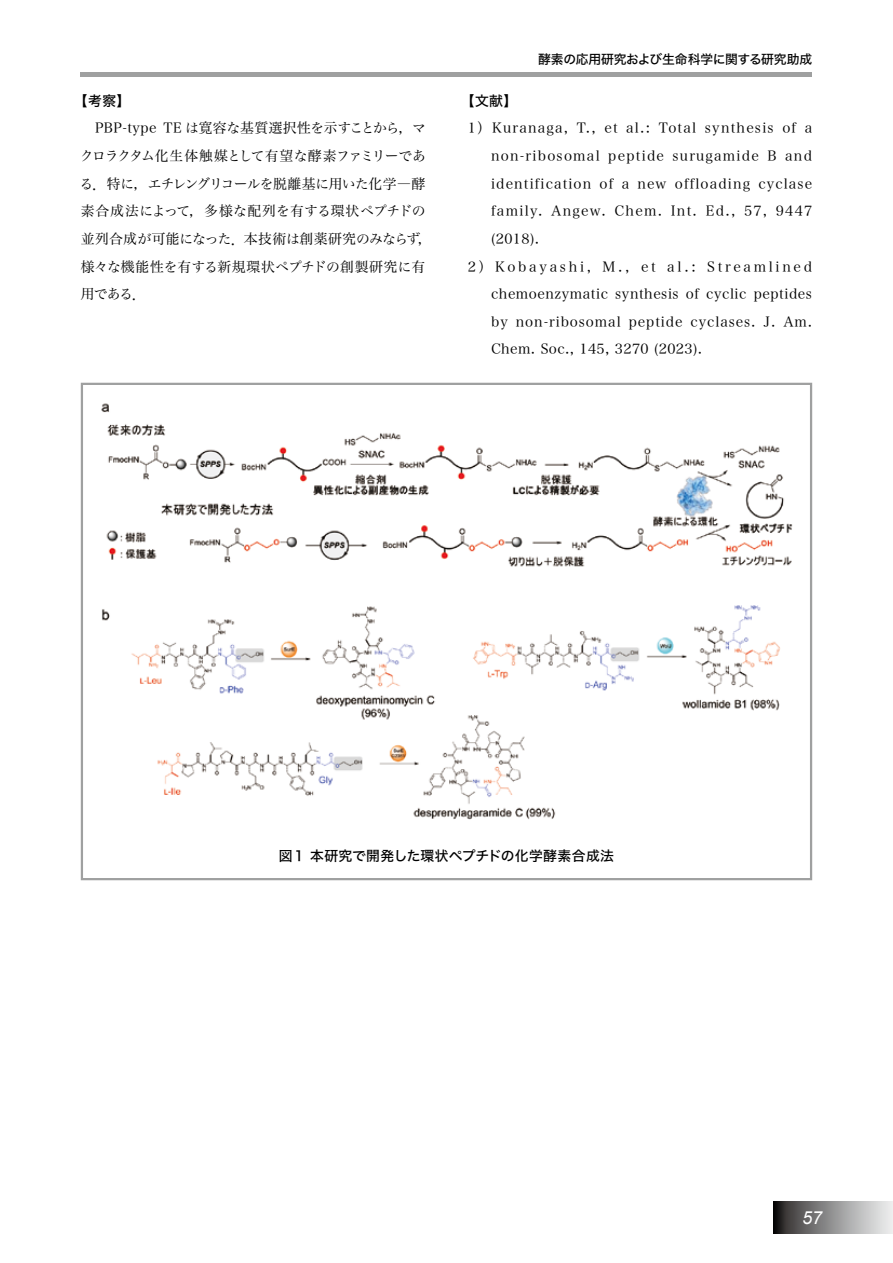
<style>
.page{position:relative;width:893px;height:1263px;background:#fff}
.page>*{position:absolute;margin:0;border:0;box-sizing:border-box;transform-origin:0 0}
.t1{font:italic 18px "Arial";color:#fff}
.t2{font:13.8px/27.6px "Hira Min Pro N W3";letter-spacing:-.01em;color:#000}
.t3{font:13.8px "Hira Min Pro N W3";letter-spacing:.09em;color:#000}
.t4{font:13.8px "Hira Min Pro N W3";letter-spacing:.04em;color:#000}
.t5{font:13.8px "Hira Min Pro N W3";letter-spacing:.08em;color:#000}
.t6{font:13.8px "Hira Min Pro N W3";letter-spacing:.065em;color:#000}
.t7{font:13.8px "Hira Min Pro N W3";letter-spacing:.095em;color:#000}
.t8{font:13.8px "Hira Kaku Pro N W5";letter-spacing:.02em;color:#000}
.t9{font:13.8px "Hira Min Pro N W3";letter-spacing:.195em;color:#000}
.t10{font:12.75px "Hira Kaku Pro N W5";letter-spacing:-.015em;color:#000}
</style>
<div class="page">
<svg style="left:774px;top:1201px;width:119px;height:32px;background:#8f8e8e"></svg>
<div style="left:81px;top:72px;width:731px;height:5px;background:#9fa0a0"></div>
<img style="left:101px;top:403px;width:692px;height:417px">
<div style="left:81px;top:383px;width:731px;height:497px;border:2px solid #9fa0a0"></div>
<p class="t8" style="left:74px;top:88px;width:58px">【考察】</p>
<p class="t2" style="left:80px;top:113px;width:354px">　PBP-type TE は寛容な基質選択性を示すことから，マクロラクタム化生体触媒として有望な酵素ファミリーである．特に，エチレングリコールを脱離基に用いた化学―酵素合成法によって，多様な配列を有する環状ペプチドの並列合成が可能になった．本技術は創薬研究のみならず，様々な機能性を有する新規環状ペプチドの創製研究に有用である．</p>
<p class="t10" style="left:538px;top:48px;width:276px">酵素の応用研究および生命科学に関する研究助成</p>
<p class="t8" style="left:461px;top:88px;width:58px">【文献】</p>
<p class="t3" style="left:468px;top:116px;width:346px">1）Kuranaga, T., et al.: Total synthesis of a</p>
<p class="t3" style="left:491px;top:144px;width:322px">non-ribosomal peptide surugamide B and</p>
<p class="t5" style="left:491px;top:172px;width:323px">identification of a new offloading cyclase</p>
<p class="t7" style="left:491px;top:199px;width:323px">family. Angew. Chem. Int. Ed., 57, 9447</p>
<p class="t4" style="left:491px;top:227px;width:50px">(2018).</p>
<p class="t9" style="left:468px;top:255px;width:346px">2）Kobayashi, M., et al.: Streamlined</p>
<p class="t4" style="left:491px;top:282px;width:322px">chemoenzymatic synthesis of cyclic peptides</p>
<p class="t6" style="left:491px;top:310px;width:322px">by non-ribosomal peptide cyclases. J. Am.</p>
<p class="t4" style="left:491px;top:337px;width:213px">Chem. Soc., 145, 3270 (2023).</p>
<p class="t8" style="left:279px;top:843px;width:337px">図１ 本研究で開発した環状ペプチドの化学酵素合成法</p>
<h1 class="t1" style="left:802px;top:1206px;width:22px">57</h1>
</div>
